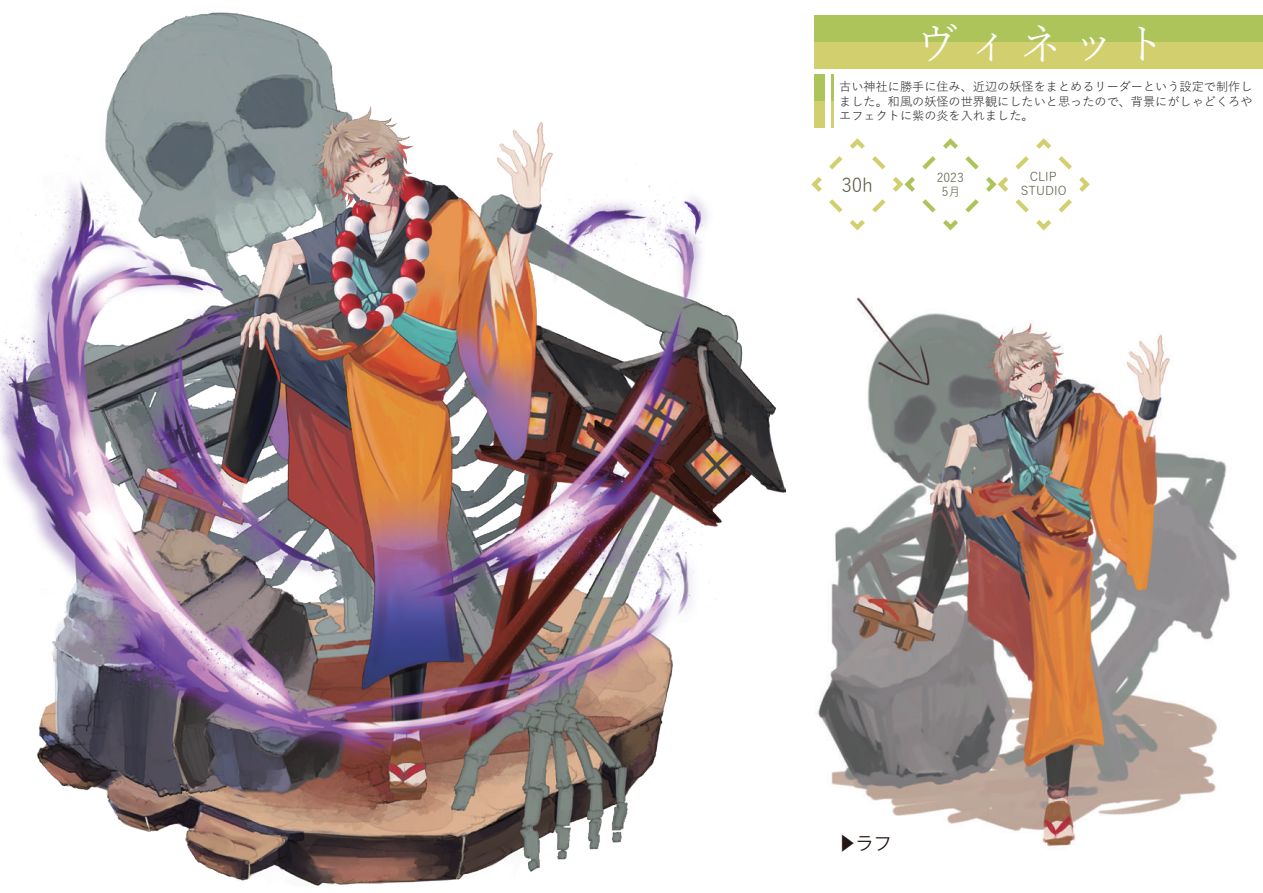
<style>
.page{position:relative;width:1263px;height:893px;background:#fff}
.page>*{position:absolute;margin:0;border:0;box-sizing:border-box;transform-origin:0 0}
.t1{font:43.5px "Yu Mincho";letter-spacing:.2em;color:#fff}
.t2{font:18.75px "Yu Gothic";color:#5e5e46}
.t3{font:18px "Koz Go Pr 6 N";color:#211814}
.t4{font:12.15px/14.5px "Yu Gothic";color:#231f20;text-align:justify}
.t5{font:12.15px/14px "Yu Gothic";color:#5e5e46;text-align:right}
</style>
<div class="page">
<div style="left:814px;top:15px;width:449px;height:54px;background:#adc45a"></div>
<div style="left:814px;top:42px;width:449px;height:27px;background:#d2cf6f"></div>
<div style="left:814px;top:74px;width:10px;height:54px;background:#adc45a"></div>
<div style="left:814px;top:101px;width:10px;height:27px;background:#d2cf6f"></div>
<hr style="left:831px;top:74px;width:2px;height:54px;background:#adc45a">
<hr style="left:831px;top:101px;width:2px;height:27px;background:#d2cf6f">
<img style="left:0;top:12px;width:785px;height:874px">
<img style="left:817px;top:297px;width:420px;height:550px">
<svg style="left:811px;top:138px;width:279px;height:93px"></svg>
<h1 class="t1" style="left:915px;top:4px;width:254px">ヴィネット</h1>
<p class="t4" style="left:839px;top:78px;width:415px">古い神社に勝手に住み、近辺の妖怪をまとめるリーダーという設定で制作しました。和風の妖怪の世界観にしたいと思ったので、背景にがしゃどくろやエフェクトに紫の炎を入れました。</p>
<p class="t5" style="left:937px;top:169px;width:29px">2023</p>
<h2 class="t2" style="left:841px;top:168px;width:33px">30h</h2>
<p class="t5" style="left:942px;top:183px;width:20px">5月</p>
<p class="t5" style="left:1021px;top:168px;width:50px">CLIP　<br>STUDIO</p>
<h3 class="t3" style="left:838px;top:833px;width:55px">▶ラフ</h3>
</div>
